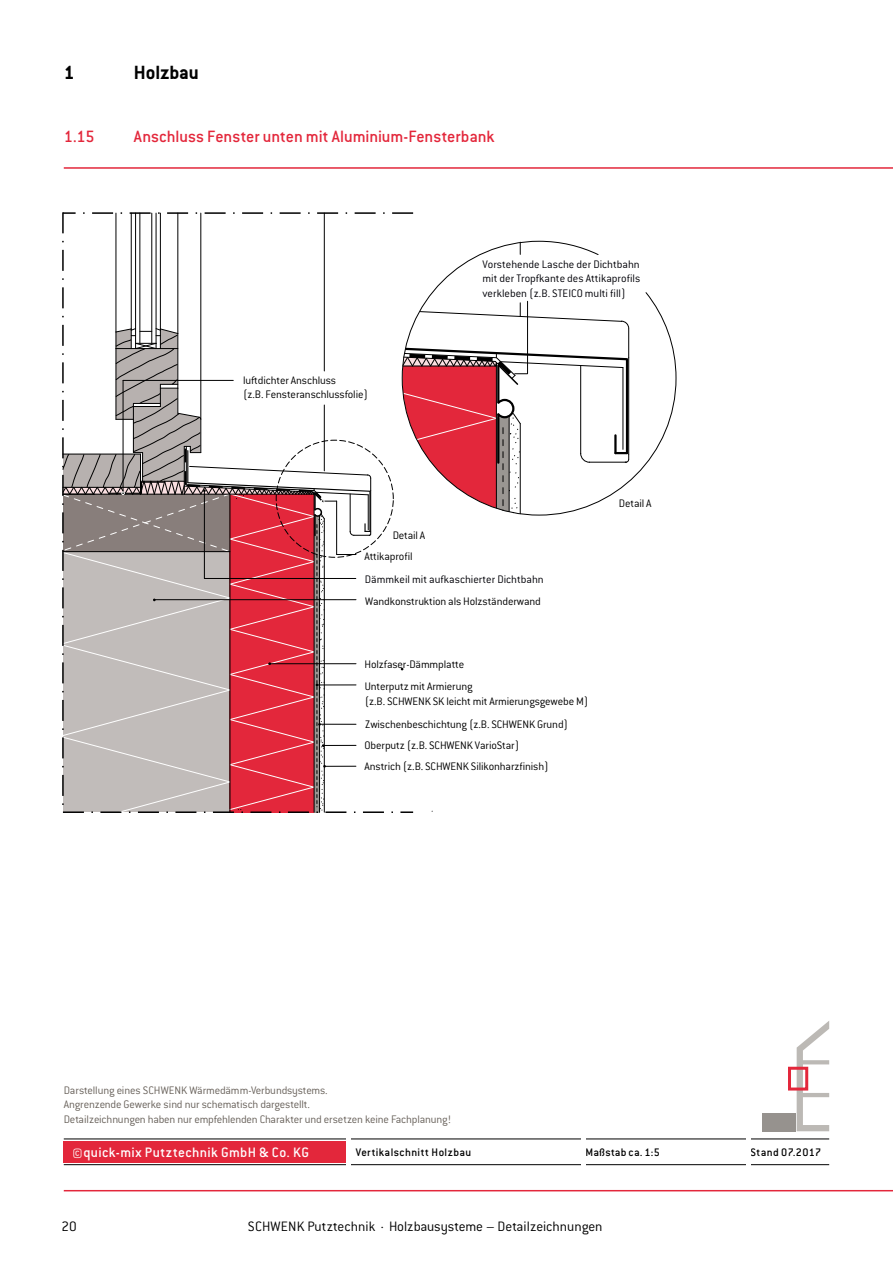
<style>
.page{position:relative;width:893px;height:1263px;background:#fff}
.page>*{position:absolute;margin:0;border:0;box-sizing:border-box;transform-origin:0 0}
.t1{font:700 21px "Conduit ITC Profor Schwenk";letter-spacing:-.005em;color:#000}
.t2{font:500 18px "Conduit ITC Profor Schwenk";letter-spacing:-.005em;color:#e3273b}
.t3{font:300 15px "Conduit ITC Profor Schwenk";letter-spacing:-.005em;color:#000}
.t4{font:500 15px "Conduit ITC Profor Schwenk";letter-spacing:.025em;color:#fff}
.t5{font:300 12px/22.5px "Conduit ITC Profor Schwenk";letter-spacing:-.01em;color:#000}
.t6{font:300 12px/14.4px "Conduit ITC Profor Schwenk";letter-spacing:-.015em;color:#68615a}
.t7{font:300 12px/14.4px "Conduit ITC Profor Schwenk";color:#000007;text-align:justify}
.t8{font:500 12px "Conduit ITC Profor Schwenk";letter-spacing:.03em;color:#000}
</style>
<div class="page">
<hr style="left:64px;top:167px;width:829px;height:2px;background:#e3273b">
<hr style="left:64px;top:1190px;width:829px;height:1px;background:#e3273b">
<div style="left:64px;top:1141px;width:283px;height:21px;background:#e3273b"></div>
<hr style="left:735px;top:1138px;width:94px;height:1px;background:#000">
<hr style="left:64px;top:1138px;width:671px;height:1px;background:#000">
<hr style="left:699px;top:1164px;width:130px;height:1px;background:#000">
<hr style="left:64px;top:1164px;width:635px;height:1px;background:#000">
<div style="left:346px;top:1132px;width:5px;height:38px;background:#fff"></div>
<div style="left:746px;top:1134px;width:5px;height:37px;background:#fff"></div>
<div style="left:581px;top:1133px;width:5px;height:38px;background:#fff"></div>
<div style="left:762px;top:1113px;width:34px;height:18px;background:#96928e"></div>
<svg style="left:797px;top:1021px;width:32px;height:110px"></svg>
<div style="left:788px;top:1067px;width:20px;height:23px;border:3px solid #e3273b"></div>
<svg style="left:629px;top:292px;width:48px;height:190px"></svg>
<svg style="left:62px;top:212px;width:567px;height:601px"></svg>
<h1 class="t1" style="left:64px;top:60px;width:12px">1</h1>
<h1 class="t1" style="left:134px;top:60px;width:67px">Holzbau</h1>
<h2 class="t2" style="left:64px;top:126px;width:32px">1.15</h2>
<h2 class="t2" style="left:134px;top:126px;width:362px">Anschluss Fenster unten mit Aluminium-Fensterbank</h2>
<p class="t5" style="left:243px;top:373px;width:127px;line-height:14.4px">luftdichter Anschluss<br>(z.B. Fensteranschlussfolie)</p>
<p class="t5" style="left:393px;top:524px;width:34px">Detail A</p>
<p class="t5" style="left:364px;top:545px;width:50px">Attikaprofil</p>
<p class="t7" style="left:482px;top:257px;width:159px">Vorstehende Lasche der Dichtbahn mit der Tropfkante des Attikaprofils verkleben (z.B. STEICO multi fill)</p>
<p class="t5" style="left:619px;top:493px;width:34px">Detail A</p>
<p class="t7" style="left:365px;top:573px;width:180px">Dämmkeil mit aufkaschierter Dichtbahn</p>
<p class="t5" style="left:365px;top:590px;width:177px">Wandkonstruktion als Holzständerwand</p>
<p class="t5" style="left:364px;top:653px;width:110px">Holzfaser-Dämmplatte<br>Unterputz mit Armierung</p>
<p class="t5" style="left:365px;top:689px;width:225px;line-height:23.7px">(z.B. SCHWENK SK leicht mit Armierungsgewebe M)<br>Zwischenbeschichtung (z.B. SCHWENK Grund)</p>
<p class="t5" style="left:365px;top:734px;width:156px">Oberputz (z.B. SCHWENK VarioStar)</p>
<p class="t5" style="left:365px;top:755px;width:186px">Anstrich (z.B. SCHWENK Silikonharzfinish)</p>
<p class="t6" style="left:64px;top:1083px;width:389px">Darstellung eines SCHWENK Wärmedämm-Verbundsystems.<br>Angrenzende Gewerke sind nur schematisch dargestellt.<br>Detailzeichnungen haben nur empfehlenden Charakter und ersetzen keine Fachplanung!</p>
<p class="t4" style="left:72px;top:1144px;width:238px">©quick-mix Putztechnik GmbH &amp; Co. KG</p>
<p class="t8" style="left:356px;top:1145px;width:117px">Vertikalschnitt Holzbau</p>
<p class="t8" style="left:586px;top:1145px;width:76px">Maßstab ca. 1:5</p>
<p class="t8" style="left:751px;top:1145px;width:72px">Stand 07.2017</p>
<p class="t3" style="left:62px;top:1218px;width:17px">20</p>
<p class="t3" style="left:248px;top:1218px;width:356px">SCHWENK Putztechnik · Holzbausysteme – Detailzeichnungen</p>
</div>
